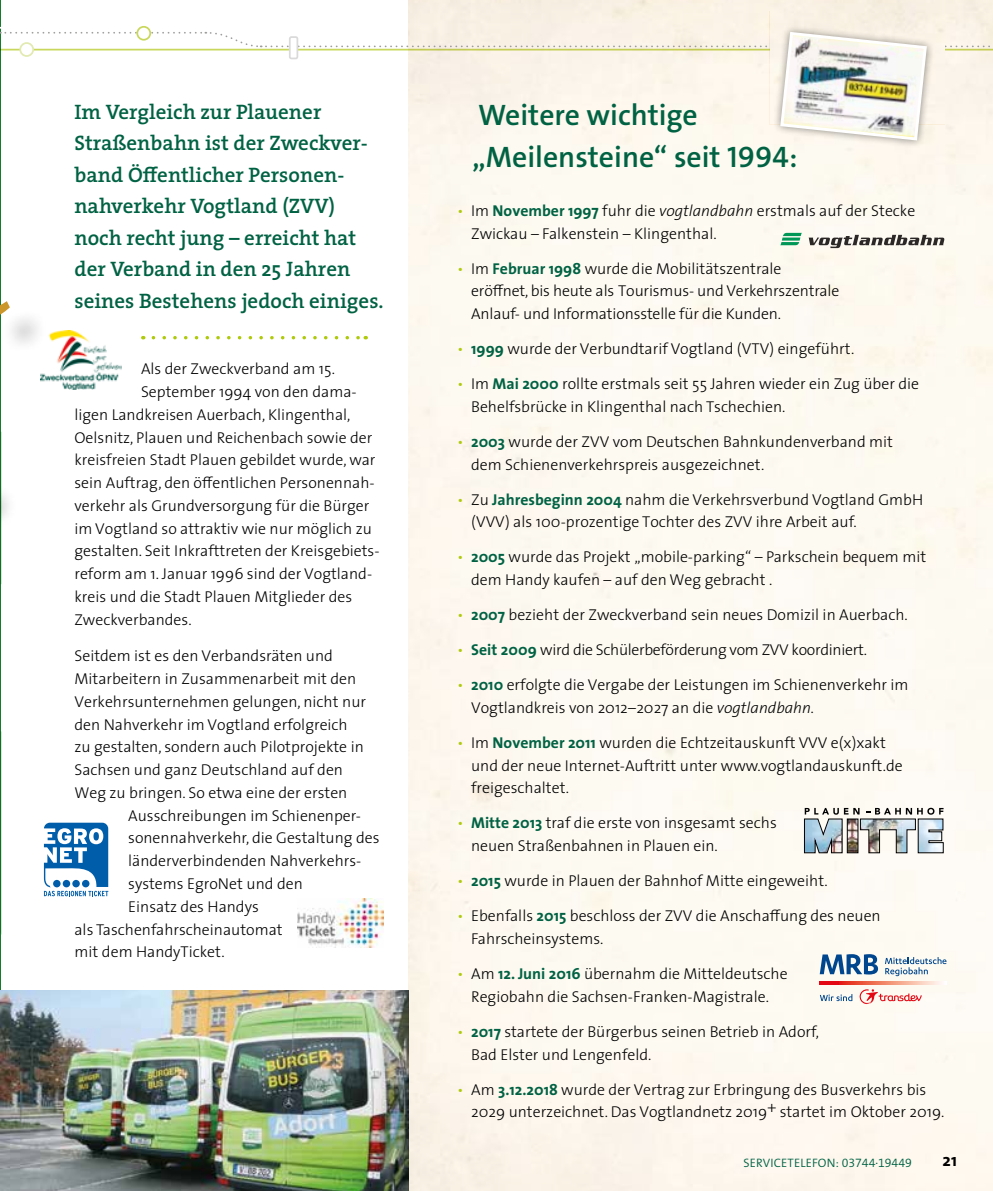
<style>
.page{position:relative;width:993px;height:1191px;background:#fff}
.page>*{position:absolute;margin:0;border:0;box-sizing:border-box;transform-origin:0 0}
.t1{font:29.75px/42px "The Sans LP6 Se Bld";color:#006243}
.t2{font:600 21px/31.5px "The Serif";color:#006243}
.t3{font:700 17.5px "The Sans";color:#000}
.t4{font:300 15.75px/22.8px "The Sans";color:#000}
.t5{font:300 15.75px "The Sans";letter-spacing:-.02em;color:#000}
.t6{font:12.25px "The Sans LP4 Se Lig";letter-spacing:.01em;color:#006243}
.s1{color:#afca0b}
.s2{font-weight:700;color:#006243}
.s3{font-style:italic}
</style>
<div class="page">
<img style="left:10px;top:990px;width:398px;height:201px">
<div style="left:408px;top:0;width:584px;height:1191px;background:#fdfaf1"></div>
<div style="left:136px;top:26px;width:15px;height:15px;border:2px solid #c9d85d;border-radius:50%"></div>
<svg style="left:153px;top:336px;width:213px;height:3px"></svg>
<div style="left:769px;top:12px;width:175px;height:15px;background:#f8f0e2"></div>
<svg style="left:44px;top:822px;width:64px;height:74px"></svg>
<img style="left:803px;top:807px;width:140px;height:46px">
<div style="left:772px;top:24px;width:162px;height:124px;background:#000;opacity:.44"></div>
<svg style="left:47px;top:27px;width:946px;height:115px"></svg>
<svg style="left:808px;top:235px;width:136px;height:13px"></svg>
<svg style="left:780px;top:233px;width:21px;height:12px"></svg>
<svg style="left:884px;top:957px;width:62px;height:19px"></svg>
<svg style="left:819px;top:981px;width:126px;height:3px"></svg>
<svg style="left:819px;top:994px;width:33px;height:7px"></svg>
<svg style="left:819px;top:954px;width:58px;height:20px"></svg>
<svg style="left:858px;top:989px;width:63px;height:15px"></svg>
<img style="left:297px;top:898px;width:87px;height:49px">
<img style="left:47px;top:330px;width:74px;height:60px">
<svg style="left:0;top:301px;width:10px;height:890px"></svg>
<h2 class="t2" style="left:74px;top:95px;width:310px">Im Vergleich zur Plauener<br>Straßenbahn ist der Zweckver&shy;band Öffentlicher Personen&shy;nahverkehr Vogtland (ZVV) noch recht jung – erreicht hat der Verband in den 25 Jahren seines Bestehens jedoch einiges.</h2>
<p class="t4" style="left:141px;top:357px;width:195px">Als der Zweckverband am 15.</p>
<p class="t4" style="left:141px;top:380px;width:217px">September 1994 von den dama-</p>
<p class="t4" style="left:74px;top:403px;width:277px">ligen Landkreisen Auerbach, Klingenthal,</p>
<p class="t4" style="left:74px;top:425px;width:299px">Oelsnitz, Plauen und Reichenbach sowie der</p>
<p class="t4" style="left:74px;top:448px;width:302px">kreisfreien Stadt Plauen gebildet wurde, war</p>
<p class="t4" style="left:74px;top:471px;width:301px">sein Auftrag, den öffentlichen Personennah-</p>
<p class="t4" style="left:74px;top:494px;width:296px">verkehr als Grundversorgung für die Bürger</p>
<p class="t4" style="left:74px;top:516px;width:299px">im Vogtland so attraktiv wie nur möglich zu</p>
<p class="t4" style="left:74px;top:539px;width:306px">gestalten. Seit Inkrafttreten der Kreisgebiets-</p>
<p class="t4" style="left:74px;top:562px;width:299px">reform am 1. Januar 1996 sind der Vogtland-</p>
<p class="t4" style="left:74px;top:585px;width:279px">kreis und die Stadt Plauen Mitglieder des</p>
<p class="t4" style="left:74px;top:607px;width:119px">Zweckverbandes.</p>
<p class="t4" style="left:74px;top:644px;width:293px">Seitdem ist es den Verbandsräten und Mitarbeitern in Zusammenarbeit mit den Verkehrsunternehmen gelungen, nicht nur den Nahverkehr im Vogtland erfolgreich zu gestalten, sondern auch Pilotprojekte in Sachsen und ganz Deutschland auf den Weg zu bringen. So etwa eine der ersten</p>
<p class="t4" style="left:128px;top:803px;width:234px">Ausschreibungen im Schienenper-</p>
<p class="t4" style="left:128px;top:826px;width:253px">sonennahverkehr, die Gestaltung des</p>
<p class="t4" style="left:128px;top:849px;width:234px">länderverbindenden Nahverkehrs-</p>
<p class="t4" style="left:128px;top:871px;width:176px">systems EgroNet und den</p>
<p class="t4" style="left:128px;top:894px;width:132px">Einsatz des Handys</p>
<p class="t4" style="left:74px;top:917px;width:210px">als Taschenfahrscheinautomat</p>
<p class="t4" style="left:74px;top:940px;width:152px">mit dem HandyTicket.</p>
<h1 class="t1" style="left:472px;top:94px;width:327px">Weitere wichtige „Meilensteine“ seit 1994:</h1>
<p class="t4" style="left:471px;top:199px;width:445px;text-indent:-14px"><span class="s1">•</span> Im <span class="s2">November 1997</span> fuhr die <span class="s3">vogtlandbahn</span> erstmals auf der Stecke<br>Zwickau – Falkenstein – Klingenthal.</p>
<p class="t4" style="left:471px;top:256px;width:369px;text-indent:-14px"><span class="s1">•</span> Im <span class="s2">Februar 1998</span> wurde die Mobilitätszentrale eröffnet, bis heute als Tourismus- und Verkehrszentrale<br>Anlauf- und Informationsstelle für die Kunden.</p>
<p class="t4" style="left:457px;top:337px;width:398px"><span class="s1">•</span> <span class="s2">1999</span> wurde der Verbundtarif Vogtland (VTV) eingeführt.</p>
<p class="t4" style="left:471px;top:372px;width:449px;text-indent:-14px"><span class="s1">•</span> Im <span class="s2">Mai 2000</span> rollte erstmals seit 55 Jahren wieder ein Zug über die<br>Behelfsbrücke in Klingenthal nach Tschechien.</p>
<p class="t4" style="left:471px;top:430px;width:423px;text-indent:-14px"><span class="s1">•</span> <span class="s2">2003</span> wurde der ZVV vom Deutschen Bahnkundenverband mit dem Schienenverkehrspreis ausgezeichnet.</p>
<p class="t4" style="left:471px;top:487px;width:453px;text-indent:-14px"><span class="s1">•</span> Zu <span class="s2">Jahresbeginn 2004</span> nahm die Verkehrsverbund Vogtland GmbH (VVV) als 100-prozentige Tochter des ZVV ihre Arbeit auf.</p>
<p class="t4" style="left:471px;top:545px;width:456px;text-indent:-14px"><span class="s1">•</span> <span class="s2">2005</span> wurde das Projekt „mobile-parking“ – Parkschein bequem mit dem Handy kaufen – auf den Weg gebracht .</p>
<p class="t4" style="left:457px;top:603px;width:452px"><span class="s1">•</span> <span class="s2">2007</span> bezieht der Zweckverband sein neues Domizil in Auerbach.</p>
<p class="t5" style="left:457px;top:637px;width:411px"><span class="s1">•</span> <span class="s2">Seit 2009</span> wird die Schülerbeförderung vom ZVV koordiniert.</p>
<p class="t4" style="left:471px;top:673px;width:439px;text-indent:-14px"><span class="s1">•</span> <span class="s2">2010</span> erfolgte die Vergabe der Leistungen im Schienenverkehr im<br>Vogtlandkreis von 2012–2027 an die <span class="s3">vogtlandbahn.</span></p>
<p class="t4" style="left:471px;top:730px;width:433px;text-indent:-14px"><span class="s1">•</span> Im <span class="s2">November 2011</span> wurden die Echtzeitauskunft VVV e(x)xakt und der neue Internet-Auftritt unter www.vogtlandauskunft.de freigeschaltet.</p>
<p class="t4" style="left:471px;top:811px;width:307px;text-indent:-14px"><span class="s1">•</span> <span class="s2">Mitte 2013</span> traf die erste von insgesamt sechs neuen Straßenbahnen in Plauen ein.</p>
<p class="t4" style="left:457px;top:869px;width:372px"><span class="s1">•</span> <span class="s2">2015</span> wurde in Plauen der Bahnhof Mitte eingeweiht.</p>
<p class="t4" style="left:471px;top:904px;width:411px;text-indent:-14px"><span class="s1">•</span> Ebenfalls <span class="s2">2015</span> beschloss der ZVV die Anschaffung des neuen<br>Fahrscheinsystems.</p>
<p class="t4" style="left:457px;top:961px;width:332px;text-align:center"><span class="s1">•</span> Am <span class="s2">12. Juni 2016</span> übernahm die Mitteldeutsche<br>Regiobahn die Sachsen-Franken-Magistrale.</p>
<p class="t4" style="left:471px;top:1019px;width:349px;text-indent:-14px"><span class="s1">•</span> <span class="s2">2017</span> startete der Bürgerbus seinen Betrieb in Adorf,<br>Bad Elster und Lengenfeld.</p>
<p class="t4" style="left:471px;top:1077px;width:474px;text-indent:-14px"><span class="s1">•</span> Am <span class="s2">3.12.2018</span> wurde der Vertrag zur Erbringung des Busverkehrs bis<br>2029 unterzeichnet. Das Vogtlandnetz 2019+ startet im Oktober 2019.</p>
<p class="t6" style="left:743px;top:1154px;width:170px">SERVICETELEFON: 03744·19449</p>
<p class="t3" style="left:942px;top:1145px;width:16px">21</p>
</div>
